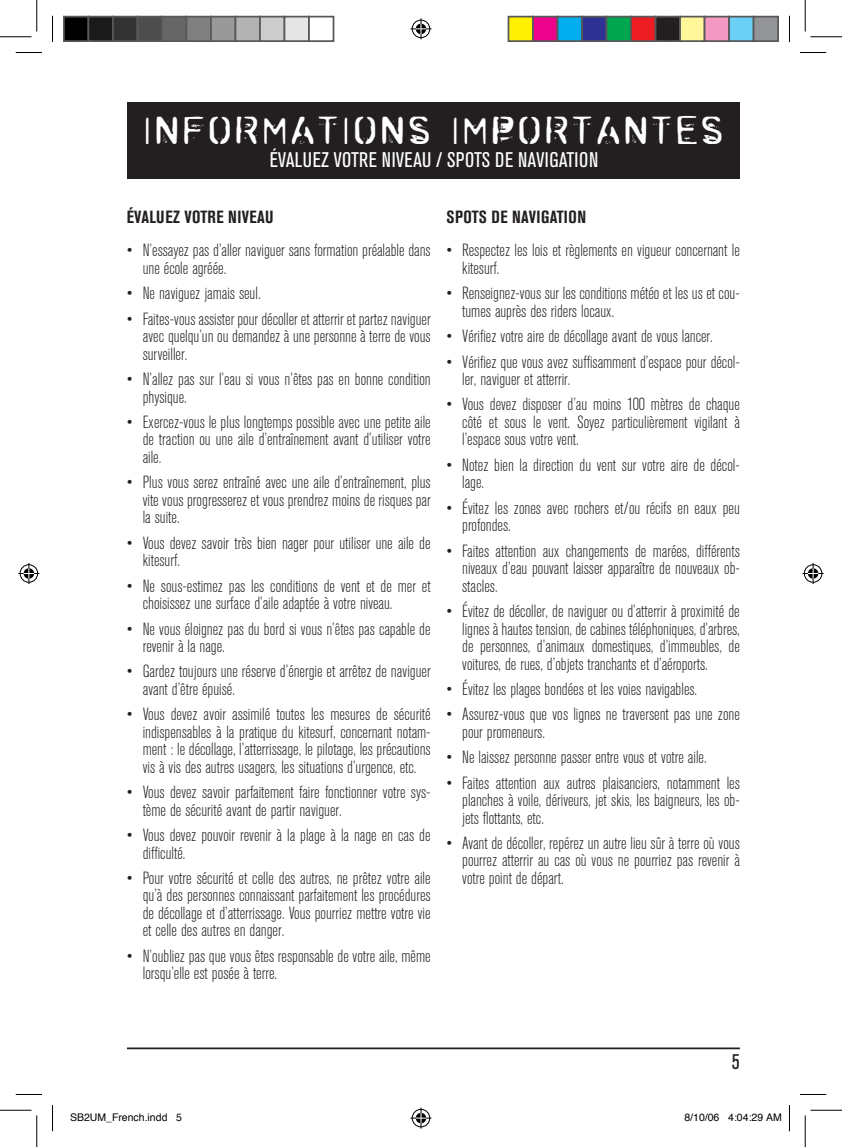
<style>
.page{position:relative;width:842px;height:1147px;background:#fff}
.page>*{position:absolute;margin:0;border:0;box-sizing:border-box;transform-origin:0 0}
.t1{font:47.25px "Zombie Noize";letter-spacing:.1em;color:#fff}
.t2{font:condensed 21px "Akzidenz Grotesk BE";letter-spacing:.02em;color:#fff}
.t3{font:condensed 21px "Akzidenz Grotesk BE";color:#231f20}
.t4{font:300 condensed 17.5px/17.5px "Akzidenz Grotesk BE";color:#231f20}
.t5{font:700 condensed 17.5px "Akzidenz Grotesk BE";letter-spacing:.02em;color:#231f20}
.t6{font:10.5px "Helvetica";color:#000}
</style>
<div class="page">
<div style="left:127px;top:102px;width:613px;height:77px;background:#231f20"></div>
<hr style="left:127px;top:1047px;width:613px;height:2px;background:#231f20">
<svg style="left:16px;top:52px;width:26px;height:1px"></svg>
<svg style="left:800px;top:52px;width:26px;height:1px"></svg>
<svg style="left:16px;top:1094px;width:26px;height:1px"></svg>
<svg style="left:800px;top:1094px;width:26px;height:1px"></svg>
<svg style="left:52px;top:16px;width:1px;height:26px"></svg>
<svg style="left:52px;top:1105px;width:1px;height:26px"></svg>
<svg style="left:789px;top:16px;width:1px;height:26px"></svg>
<svg style="left:789px;top:1105px;width:1px;height:26px"></svg>
<hr style="left:0;top:36px;width:32px;height:1px;background:#000">
<hr style="left:810px;top:36px;width:32px;height:1px;background:#000">
<hr style="left:0;top:1110px;width:32px;height:1px;background:#000">
<hr style="left:810px;top:1110px;width:32px;height:1px;background:#000">
<hr style="left:36px;top:0;width:1px;height:32px;background:#000">
<hr style="left:36px;top:1115px;width:1px;height:32px;background:#000">
<hr style="left:805px;top:0;width:1px;height:32px;background:#000">
<hr style="left:805px;top:1115px;width:1px;height:32px;background:#000">
<svg style="left:410px;top:18px;width:21px;height:21px"></svg>
<svg style="left:410px;top:1107px;width:21px;height:21px"></svg>
<svg style="left:18px;top:563px;width:21px;height:21px"></svg>
<svg style="left:802px;top:563px;width:21px;height:21px"></svg>
<div style="left:64px;top:17px;width:24px;height:24px;background:#000"></div>
<div style="left:63px;top:16px;width:26px;height:26px;border:2px solid #595959"></div>
<div style="left:88px;top:17px;width:25px;height:24px;background:#1a1a1a"></div>
<div style="left:88px;top:16px;width:26px;height:26px;border:2px solid #595959"></div>
<div style="left:113px;top:17px;width:24px;height:24px;background:#333"></div>
<div style="left:112px;top:16px;width:26px;height:26px;border:2px solid #595959"></div>
<div style="left:137px;top:17px;width:25px;height:24px;background:#4d4d4d"></div>
<div style="left:136px;top:16px;width:27px;height:26px;border:2px solid #595959"></div>
<div style="left:162px;top:17px;width:24px;height:24px;background:#666"></div>
<div style="left:161px;top:16px;width:26px;height:26px;border:2px solid #595959"></div>
<div style="left:186px;top:17px;width:25px;height:24px;background:#808080"></div>
<div style="left:186px;top:16px;width:26px;height:26px;border:2px solid #595959"></div>
<div style="left:211px;top:17px;width:24px;height:24px;background:#999"></div>
<div style="left:210px;top:16px;width:26px;height:26px;border:2px solid #595959"></div>
<div style="left:235px;top:17px;width:25px;height:24px;background:#b3b3b3"></div>
<div style="left:234px;top:16px;width:27px;height:26px;border:2px solid #595959"></div>
<div style="left:260px;top:17px;width:24px;height:24px;background:#ccc"></div>
<div style="left:259px;top:16px;width:26px;height:26px;border:2px solid #595959"></div>
<div style="left:284px;top:17px;width:25px;height:24px;background:#e5e5e5"></div>
<div style="left:284px;top:16px;width:26px;height:26px;border:2px solid #595959"></div>
<div style="left:308px;top:16px;width:26px;height:26px;border:2px solid #595959"></div>
<div style="left:508px;top:17px;width:25px;height:24px;background:#fff101"></div>
<div style="left:507px;top:16px;width:27px;height:26px;border:2px solid #595959"></div>
<div style="left:533px;top:17px;width:24px;height:24px;background:#ed028c"></div>
<div style="left:532px;top:16px;width:26px;height:26px;border:2px solid #595959"></div>
<div style="left:557px;top:17px;width:25px;height:24px;background:#00aeef"></div>
<div style="left:556px;top:16px;width:27px;height:26px;border:2px solid #595959"></div>
<div style="left:582px;top:17px;width:24px;height:24px;background:#2e3092"></div>
<div style="left:581px;top:16px;width:26px;height:26px;border:2px solid #595959"></div>
<div style="left:606px;top:17px;width:25px;height:24px;background:#00a54f"></div>
<div style="left:605px;top:16px;width:27px;height:26px;border:2px solid #595959"></div>
<div style="left:631px;top:17px;width:24px;height:24px;background:#ee1d23"></div>
<div style="left:630px;top:16px;width:26px;height:26px;border:2px solid #595959"></div>
<div style="left:655px;top:17px;width:25px;height:24px;background:#231f20"></div>
<div style="left:654px;top:16px;width:27px;height:26px;border:2px solid #595959"></div>
<div style="left:680px;top:17px;width:24px;height:24px;background:#fff79a"></div>
<div style="left:679px;top:16px;width:26px;height:26px;border:2px solid #595959"></div>
<div style="left:704px;top:17px;width:25px;height:24px;background:#f499c2"></div>
<div style="left:703px;top:16px;width:27px;height:26px;border:2px solid #595959"></div>
<div style="left:729px;top:17px;width:24px;height:24px;background:#6bcff6"></div>
<div style="left:728px;top:16px;width:26px;height:26px;border:2px solid #595959"></div>
<div style="left:753px;top:17px;width:25px;height:24px;background:#939598"></div>
<div style="left:752px;top:16px;width:27px;height:26px;border:2px solid #595959"></div>
<h1 class="t1" style="left:144px;top:111px;width:580px">INFORMATIONS IMPORTANTES</h1>
<p class="t2" style="left:270px;top:148px;width:330px">ÉVALUEZ VOTRE NIVEAU / SPOTS DE NAVIGATION</p>
<p class="t5" style="left:127px;top:207px;width:148px">ÉVALUEZ VOTRE NIVEAU</p>
<p class="t4" style="left:143px;top:242px;width:289px;text-indent:-16px">• N’essayez pas d’aller naviguer sans formation préalable dans une école agréée.</p>
<p class="t4" style="left:127px;top:285px;width:135px">• Ne naviguez jamais seul.</p>
<p class="t4" style="left:143px;top:310px;width:289px;text-align:justify;text-indent:-16px">• Faites-vous assister pour décoller et atterrir et partez naviguer avec quelqu’un ou demandez à une personne à terre de vous surveiller.</p>
<p class="t4" style="left:143px;top:371px;width:289px;text-indent:-16px">• N’allez pas sur l’eau si vous n’êtes pas en bonne condition physique.</p>
<p class="t4" style="left:143px;top:414px;width:289px;text-align:justify;text-indent:-16px">• Exercez-vous le plus longtemps possible avec une petite aile de traction ou une aile d’entraînement avant d’utiliser votre aile.</p>
<p class="t4" style="left:143px;top:474px;width:289px;text-align:justify;text-indent:-16px">• Plus vous serez entraîné avec une aile d’entraînement, plus vite vous progresserez et vous prendrez moins de risques par la suite.</p>
<p class="t4" style="left:143px;top:534px;width:289px;text-indent:-16px">• Vous devez savoir très bien nager pour utiliser une aile de kitesurf.</p>
<p class="t4" style="left:143px;top:577px;width:289px;text-indent:-16px">• Ne sous-estimez pas les conditions de vent et de mer et choisissez une surface d’aile adaptée à votre niveau.</p>
<p class="t4" style="left:143px;top:620px;width:289px;text-indent:-16px">• Ne vous éloignez pas du bord si vous n’êtes pas capable de revenir à la nage.</p>
<p class="t4" style="left:143px;top:663px;width:289px;text-indent:-16px">• Gardez toujours une réserve d’énergie et arrêtez de naviguer avant d’être épuisé.</p>
<p class="t4" style="left:143px;top:706px;width:289px;text-align:justify;text-indent:-16px">• Vous devez avoir assimilé toutes les mesures de sécurité indispensables à la pratique du kitesurf, concernant notam&shy;ment : le décollage, l’atterrissage, le pilotage, les précautions vis à vis des autres usagers, les situations d’urgence, etc.</p>
<p class="t4" style="left:143px;top:784px;width:289px;text-indent:-16px">• Vous devez savoir parfaitement faire fonctionner votre sys&shy;tème de sécurité avant de partir naviguer.</p>
<p class="t4" style="left:143px;top:827px;width:289px;text-indent:-16px">• Vous devez pouvoir revenir à la plage à la nage en cas de difficulté.</p>
<p class="t4" style="left:143px;top:869px;width:289px;text-align:justify;text-indent:-16px">• Pour votre sécurité et celle des autres, ne prêtez votre aile qu’à des personnes connaissant parfaitement les procédures de décollage et d’atterrissage. Vous pourriez mettre votre vie et celle des autres en danger.</p>
<p class="t4" style="left:143px;top:947px;width:289px;text-indent:-16px">• N’oubliez pas que vous êtes responsable de votre aile, même lorsqu’elle est posée à terre.</p>
<p class="t5" style="left:446px;top:207px;width:141px">SPOTS DE NAVIGATION</p>
<p class="t4" style="left:462px;top:242px;width:279px;text-indent:-16px">• Respectez les lois et règlements en vigueur concernant le kitesurf.</p>
<p class="t4" style="left:462px;top:285px;width:279px;text-indent:-16px">• Renseignez-vous sur les conditions météo et les us et cou&shy;tumes auprès des riders locaux.</p>
<p class="t4" style="left:446px;top:328px;width:268px">• Vérifiez votre aire de décollage avant de vous lancer.</p>
<p class="t4" style="left:462px;top:353px;width:279px;text-indent:-16px">• Vérifiez que vous avez suffisamment d’espace pour décol&shy;ler, naviguer et atterrir.</p>
<p class="t4" style="left:462px;top:396px;width:279px;text-align:justify;text-indent:-16px">• Vous devez disposer d’au moins 100 mètres de chaque côté et sous le vent. Soyez particulièrement vigilant à l’espace sous votre vent.</p>
<p class="t4" style="left:462px;top:456px;width:279px;text-indent:-16px">• Notez bien la direction du vent sur votre aire de décol&shy;lage.</p>
<p class="t4" style="left:462px;top:499px;width:279px;text-indent:-16px">• Évitez les zones avec rochers et/ou récifs en eaux peu profondes.</p>
<p class="t4" style="left:462px;top:542px;width:279px;text-align:justify;text-indent:-16px">• Faites attention aux changements de marées, différents niveaux d’eau pouvant laisser apparaître de nouveaux ob&shy;stacles.</p>
<p class="t4" style="left:462px;top:603px;width:279px;text-align:justify;text-indent:-16px">• Évitez de décoller, de naviguer ou d’atterrir à proximité de lignes à hautes tension, de cabines téléphoniques, d’arbres, de personnes, d’animaux domestiques, d’immeubles, de voitures, de rues, d’objets tranchants et d’aéroports.</p>
<p class="t4" style="left:446px;top:680px;width:252px">• Évitez les plages bondées et les voies navigables.</p>
<p class="t4" style="left:462px;top:706px;width:279px;text-indent:-16px">• Assurez-vous que vos lignes ne traversent pas une zone pour promeneurs.</p>
<p class="t4" style="left:446px;top:749px;width:262px">• Ne laissez personne passer entre vous et votre aile.</p>
<p class="t4" style="left:462px;top:774px;width:279px;text-align:justify;text-indent:-16px">• Faites attention aux autres plaisanciers, notamment les planches à voile, dériveurs, jet skis, les baigneurs, les ob&shy;jets flottants, etc.</p>
<p class="t4" style="left:462px;top:834px;width:279px;text-align:justify;text-indent:-16px">• Avant de décoller, repérez un autre lieu sûr à terre où vous pourrez atterrir au cas où vous ne pourriez pas revenir à votre point de départ.</p>
<p class="t3" style="left:732px;top:1050px;width:9px">5</p>
<p class="t6" style="left:70px;top:1108px;width:114px">SB2UM_French.indd 5</p>
<p class="t6" style="left:684px;top:1108px;width:99px">8/10/06 4:04:29 AM</p>
</div>
